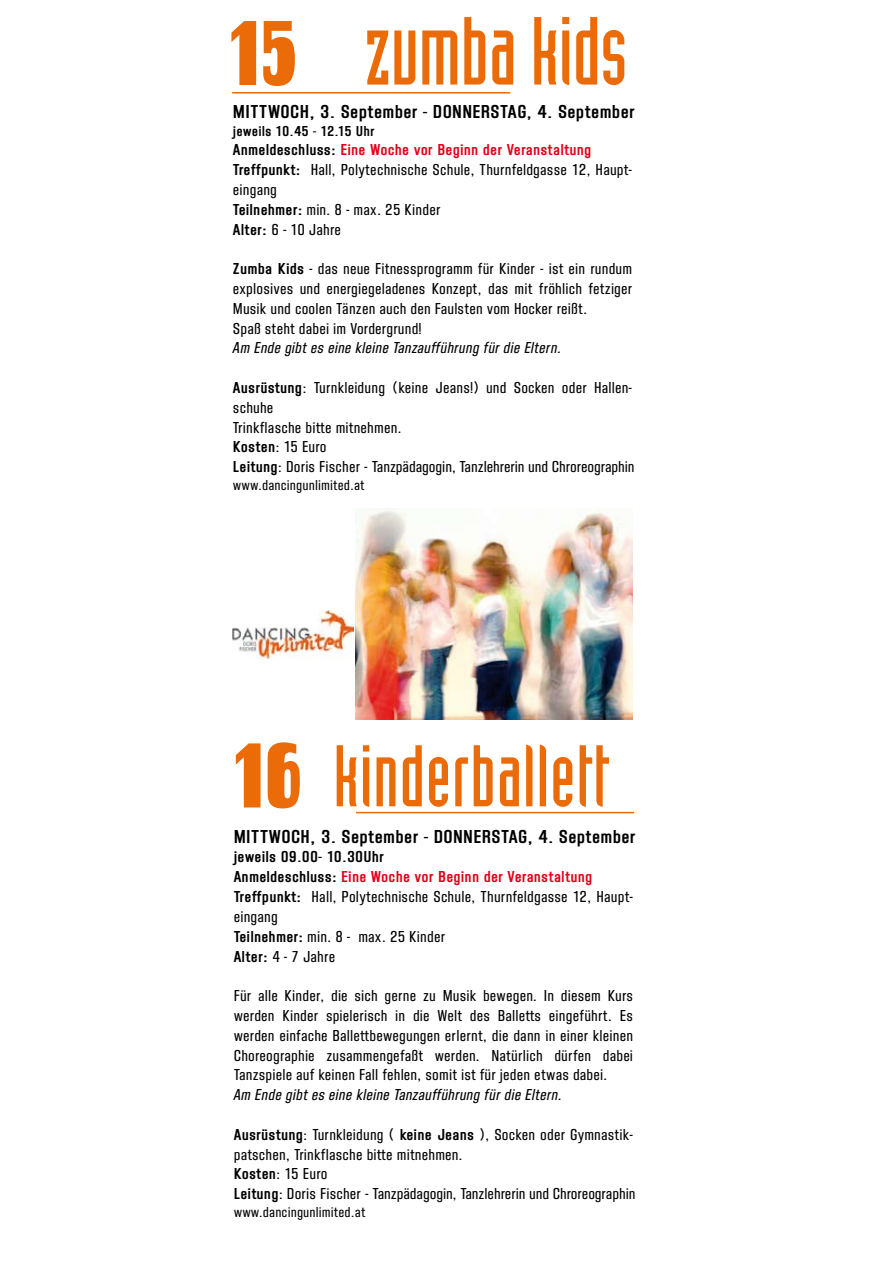
<style>
.page{position:relative;width:893px;height:1263px;background:#fff}
.page>*{position:absolute;margin:0;border:0;box-sizing:border-box;transform-origin:0 0}
.t1{font:94.5px "Industria Solid";color:#eb6b09}
.t2{font:85.5px "Industria Solid";letter-spacing:.01em;color:#eb6b09}
.t3{font:700 19.5px "Joop Gothic";letter-spacing:.05em;color:#000}
.t4{font:500 16.5px/19.8px "Joop Gothic";letter-spacing:.05em;color:#000}
.t5{font:italic 500 16.5px "Joop Gothic";letter-spacing:.05em;color:#000}
.t6{font:500 15px "Joop Gothic";letter-spacing:.05em;color:#000}
.t7{font:700 15px "Joop Gothic";letter-spacing:.05em;color:#000}
.s1{font-family:"Salut";font-size:97.5px}
.s2{font-weight:700}
.s3{font-weight:700;color:#e2001a}
</style>
<div class="page">
<img style="left:356px;top:509px;width:277px;height:210px">
<img style="left:232px;top:610px;width:121px;height:48px">
<hr style="left:232px;top:92px;width:278px;height:2px;background:#eb6b09">
<hr style="left:356px;top:812px;width:278px;height:1px;background:#eb6b09">
<h1 class="t1" style="left:231px;top:0;width:398px"><span class="s1">15</span> zumba kids</h1>
<p class="t3" style="left:233px;top:101px;width:403px">MITTWOCH, 3. September - DONNERSTAG, 4. September</p>
<p class="t7" style="left:233px;top:123px;width:142px">jeweils 10.45 - 12.15 Uhr</p>
<p class="t4" style="left:233px;top:140px;width:400px"><span class="s2">Anmeldeschluss:</span> <span class="s3">Eine Woche vor Beginn der Veranstaltung </span><span class="s2">Treffpunkt:</span> Hall, Polytechnische Schule, Thurnfeldgasse 12, Haupt&shy;eingang<br><span class="s2">Teilnehmer:</span> min. 8 - max. 25 Kinder<br><span class="s2">Alter:</span> 6 - 10 Jahre</p>
<p class="t4" style="left:233px;top:259px;width:400px"><span class="s2">Zumba Kids</span> - das neue Fitnessprogramm für Kinder - ist ein rundum explosives und energiegeladenes Konzept, das mit fröhlich fetziger Musik und coolen Tänzen auch den Faulsten vom Hocker reißt.<br>Spaß steht dabei im Vordergrund!</p>
<p class="t5" style="left:233px;top:339px;width:329px">Am Ende gibt es eine kleine Tanzaufführung für die Eltern.</p>
<p class="t4" style="left:233px;top:378px;width:403px"><span class="s2">Ausrüstung</span>: Turnkleidung (keine Jeans!) und Socken oder Hallen&shy;schuhe<br>Trinkflasche bitte mitnehmen.<br><span class="s2">Kosten</span>: 15 Euro<br><span class="s2">Leitung</span>: Doris Fischer - Tanzpädagogin, Tanzlehrerin und Chroreographin</p>
<p class="t6" style="left:233px;top:477px;width:132px">www.dancingunlimited.at</p>
<h2 class="t2" style="left:235px;top:729px;width:375px"><span class="s1">16</span> kinderballett</h2>
<p class="t3" style="left:234px;top:826px;width:403px">MITTWOCH, 3. September - DONNERSTAG, 4. September</p>
<p class="t4" style="left:234px;top:847px;width:400px"><span class="s2">jeweils 09.00- 10.30Uhr<br>Anmeldeschluss:</span> <span class="s3">Eine Woche vor Beginn der Veranstaltung </span><span class="s2">Treffpunkt:</span> Hall, Polytechnische Schule, Thurnfeldgasse 12, Haupt&shy;eingang<br><span class="s2">Teilnehmer:</span> min. 8 - max. 25 Kinder<br><span class="s2">Alter:</span> 4 - 7 Jahre</p>
<p class="t4" style="left:234px;top:986px;width:400px;text-align:justify">Für alle Kinder, die sich gerne zu Musik bewegen. In diesem Kurs werden Kinder spielerisch in die Welt des Balletts eingeführt. Es werden einfache Ballettbewegungen erlernt, die dann in einer kleinen Choreographie zusammengefaßt werden. Natürlich dürfen dabei Tanzspiele auf keinen Fall fehlen, somit ist für jeden etwas dabei.</p>
<p class="t5" style="left:234px;top:1086px;width:329px">Am Ende gibt es eine kleine Tanzaufführung für die Eltern.</p>
<p class="t4" style="left:234px;top:1124px;width:403px"><span class="s2">Ausrüstung</span>: Turnkleidung ( <span class="s2">keine Jeans</span> ), Socken oder Gymnastik&shy;patschen, Trinkflasche bitte mitnehmen.<br><span class="s2">Kosten</span>: 15 Euro<br><span class="s2">Leitung</span>: Doris Fischer - Tanzpädagogin, Tanzlehrerin und Chroreographin</p>
<p class="t6" style="left:234px;top:1204px;width:132px">www.dancingunlimited.at</p>
</div>
